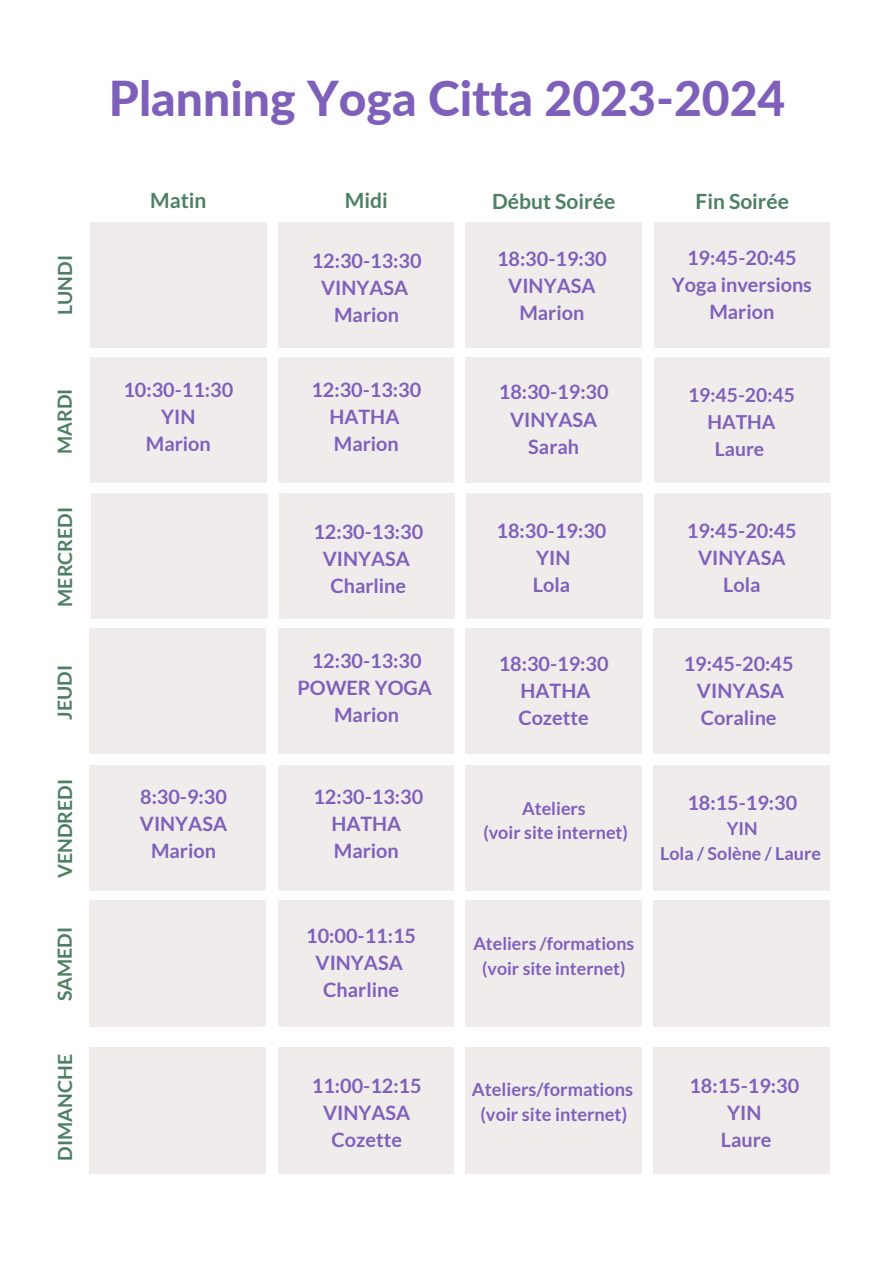
<style>
.page{position:relative;width:894px;height:1264px;background:#fff}
.page>*{position:absolute;margin:0;border:0;box-sizing:border-box;transform-origin:0 0}
.t1{font:800 48px "Lato";color:#7e60bb}
.t2{font:700 21px "Lato";color:#4d8062}
.t3{font:700 19.8px "Lato";color:#7e60bb}
.t4{font:700 19.5px "Lato";color:#4d8062}
.t5{font:700 19.35px "Lato";color:#7e60bb}
.t6{font:700 18.15px "Lato";color:#7e60bb}
.t7{font:700 18px "Lato";color:#7e60bb}
.t8{font:700 17.85px "Lato";color:#7e60bb}
.t9{font:700 17.7px "Lato";color:#7e60bb}
</style>
<div class="page">
<div style="left:90px;top:223px;width:177px;height:125px;background:#f1ecec"></div>
<div style="left:278px;top:223px;width:176px;height:125px;background:#f1ecec"></div>
<div style="left:465px;top:223px;width:177px;height:125px;background:#f1ecec"></div>
<div style="left:653px;top:223px;width:176px;height:125px;background:#f1ecec"></div>
<div style="left:90px;top:358px;width:177px;height:125px;background:#f1ecec"></div>
<div style="left:278px;top:358px;width:176px;height:125px;background:#f1ecec"></div>
<div style="left:465px;top:358px;width:177px;height:125px;background:#f1ecec"></div>
<div style="left:653px;top:358px;width:176px;height:125px;background:#f1ecec"></div>
<div style="left:91px;top:494px;width:177px;height:125px;background:#f1ecec"></div>
<div style="left:279px;top:494px;width:176px;height:125px;background:#f1ecec"></div>
<div style="left:466px;top:494px;width:177px;height:125px;background:#f1ecec"></div>
<div style="left:654px;top:494px;width:177px;height:125px;background:#f1ecec"></div>
<div style="left:89px;top:629px;width:177px;height:125px;background:#f1ecec"></div>
<div style="left:277px;top:629px;width:176px;height:125px;background:#f1ecec"></div>
<div style="left:464px;top:629px;width:177px;height:125px;background:#f1ecec"></div>
<div style="left:652px;top:629px;width:177px;height:125px;background:#f1ecec"></div>
<div style="left:89px;top:765px;width:177px;height:125px;background:#f1ecec"></div>
<div style="left:277px;top:765px;width:176px;height:125px;background:#f1ecec"></div>
<div style="left:464px;top:765px;width:177px;height:125px;background:#f1ecec"></div>
<div style="left:652px;top:765px;width:177px;height:125px;background:#f1ecec"></div>
<div style="left:89px;top:899px;width:177px;height:127px;background:#f1ecec"></div>
<div style="left:277px;top:899px;width:176px;height:127px;background:#f1ecec"></div>
<div style="left:464px;top:899px;width:177px;height:127px;background:#f1ecec"></div>
<div style="left:652px;top:899px;width:177px;height:127px;background:#f1ecec"></div>
<div style="left:89px;top:1047px;width:177px;height:126px;background:#f1ecec"></div>
<div style="left:277px;top:1047px;width:176px;height:126px;background:#f1ecec"></div>
<div style="left:464px;top:1047px;width:177px;height:126px;background:#f1ecec"></div>
<div style="left:652px;top:1047px;width:177px;height:126px;background:#f1ecec"></div>
<p class="t4" style="left:53px;top:315px;width:61px;rotate:-90deg">LUNDI</p>
<p class="t4" style="left:53px;top:454px;width:67px;rotate:-90deg">MARDI</p>
<p class="t4" style="left:53px;top:606px;width:101px;rotate:-90deg">MERCREDI</p>
<p class="t4" style="left:53px;top:719px;width:56px;rotate:-90deg">JEUDI</p>
<p class="t4" style="left:53px;top:878px;width:101px;rotate:-90deg">VENDREDI</p>
<p class="t4" style="left:53px;top:1001px;width:76px;rotate:-90deg">SAMEDI</p>
<p class="t4" style="left:53px;top:1160px;width:108px;rotate:-90deg">DIMANCHE</p>
<p class="t1" style="left:109px;top:68px;width:678px">Planning Yoga Citta 2023-2024</p>
<p class="t2" style="left:150px;top:187px;width:58px">Matin</p>
<p class="t2" style="left:345px;top:187px;width:44px">Midi</p>
<p class="t2" style="left:492px;top:188px;width:124px">Début Soirée</p>
<p class="t2" style="left:695px;top:188px;width:95px">Fin Soirée</p>
<p class="t3" style="left:123px;top:377px;width:111px">10:30-11:30</p>
<p class="t3" style="left:161px;top:404px;width:36px">YIN</p>
<p class="t3" style="left:146px;top:431px;width:66px">Marion</p>
<p class="t3" style="left:140px;top:784px;width:88px">8:30-9:30</p>
<p class="t3" style="left:140px;top:811px;width:89px">VINYASA</p>
<p class="t3" style="left:151px;top:838px;width:66px">Marion</p>
<p class="t3" style="left:311px;top:248px;width:111px">12:30-13:30</p>
<p class="t3" style="left:321px;top:275px;width:89px">VINYASA</p>
<p class="t3" style="left:334px;top:302px;width:66px">Marion</p>
<p class="t3" style="left:311px;top:377px;width:111px">12:30-13:30</p>
<p class="t3" style="left:329px;top:404px;width:72px">HATHA</p>
<p class="t3" style="left:334px;top:431px;width:66px">Marion</p>
<p class="t3" style="left:313px;top:519px;width:111px">12:30-13:30</p>
<p class="t3" style="left:323px;top:546px;width:89px">VINYASA</p>
<p class="t3" style="left:330px;top:573px;width:77px">Charline</p>
<p class="t3" style="left:311px;top:648px;width:111px">12:30-13:30</p>
<p class="t3" style="left:297px;top:675px;width:136px">POWER YOGA</p>
<p class="t3" style="left:334px;top:702px;width:66px">Marion</p>
<p class="t3" style="left:313px;top:784px;width:111px">12:30-13:30</p>
<p class="t3" style="left:331px;top:811px;width:72px">HATHA</p>
<p class="t3" style="left:334px;top:838px;width:66px">Marion</p>
<p class="t3" style="left:306px;top:923px;width:111px">10:00-11:15</p>
<p class="t3" style="left:315px;top:950px;width:89px">VINYASA</p>
<p class="t3" style="left:323px;top:977px;width:77px">Charline</p>
<p class="t3" style="left:312px;top:1073px;width:111px">11:00-12:15</p>
<p class="t3" style="left:323px;top:1100px;width:89px">VINYASA</p>
<p class="t3" style="left:331px;top:1127px;width:72px">Cozette</p>
<p class="t3" style="left:497px;top:246px;width:111px">18:30-19:30</p>
<p class="t3" style="left:508px;top:273px;width:89px">VINYASA</p>
<p class="t3" style="left:519px;top:300px;width:66px">Marion</p>
<p class="t3" style="left:498px;top:380px;width:111px">18:30-19:30</p>
<p class="t3" style="left:510px;top:407px;width:89px">VINYASA</p>
<p class="t3" style="left:528px;top:434px;width:52px">Sarah</p>
<p class="t3" style="left:496px;top:518px;width:111px">18:30-19:30</p>
<p class="t3" style="left:536px;top:545px;width:36px">YIN</p>
<p class="t3" style="left:532px;top:572px;width:39px">Lola</p>
<p class="t3" style="left:498px;top:652px;width:111px">18:30-19:30</p>
<p class="t3" style="left:520px;top:679px;width:72px">HATHA</p>
<p class="t3" style="left:518px;top:706px;width:72px">Cozette</p>
<p class="t7" style="left:522px;top:796px;width:65px">Ateliers</p>
<p class="t7" style="left:483px;top:821px;width:146px">(voir site internet)</p>
<p class="t3" style="left:686px;top:246px;width:111px">19:45-20:45</p>
<p class="t3" style="left:671px;top:273px;width:142px">Yoga inversions</p>
<p class="t3" style="left:709px;top:300px;width:66px">Marion</p>
<p class="t5" style="left:687px;top:383px;width:108px">19:45-20:45</p>
<p class="t5" style="left:707px;top:410px;width:70px">HATHA</p>
<p class="t5" style="left:714px;top:437px;width:51px">Laure</p>
<p class="t3" style="left:686px;top:518px;width:111px">19:45-20:45</p>
<p class="t3" style="left:698px;top:545px;width:89px">VINYASA</p>
<p class="t3" style="left:723px;top:572px;width:39px">Lola</p>
<p class="t3" style="left:683px;top:652px;width:111px">19:45-20:45</p>
<p class="t3" style="left:696px;top:679px;width:89px">VINYASA</p>
<p class="t3" style="left:700px;top:706px;width:77px">Coraline</p>
<p class="t3" style="left:687px;top:791px;width:111px">18:15-19:30</p>
<p class="t8" style="left:726px;top:817px;width:32px">YIN</p>
<p class="t8" style="left:660px;top:842px;width:162px">Lola / Solène / Laure</p>
<p class="t9" style="left:473px;top:932px;width:162px">Ateliers /formations</p>
<p class="t9" style="left:482px;top:957px;width:145px">(voir site internet)</p>
<p class="t6" style="left:471px;top:1077px;width:163px">Ateliers/formations</p>
<p class="t6" style="left:480px;top:1102px;width:148px">(voir site internet)</p>
<p class="t3" style="left:689px;top:1073px;width:111px">18:15-19:30</p>
<p class="t3" style="left:727px;top:1100px;width:36px">YIN</p>
<p class="t3" style="left:720px;top:1127px;width:52px">Laure</p>
</div>
